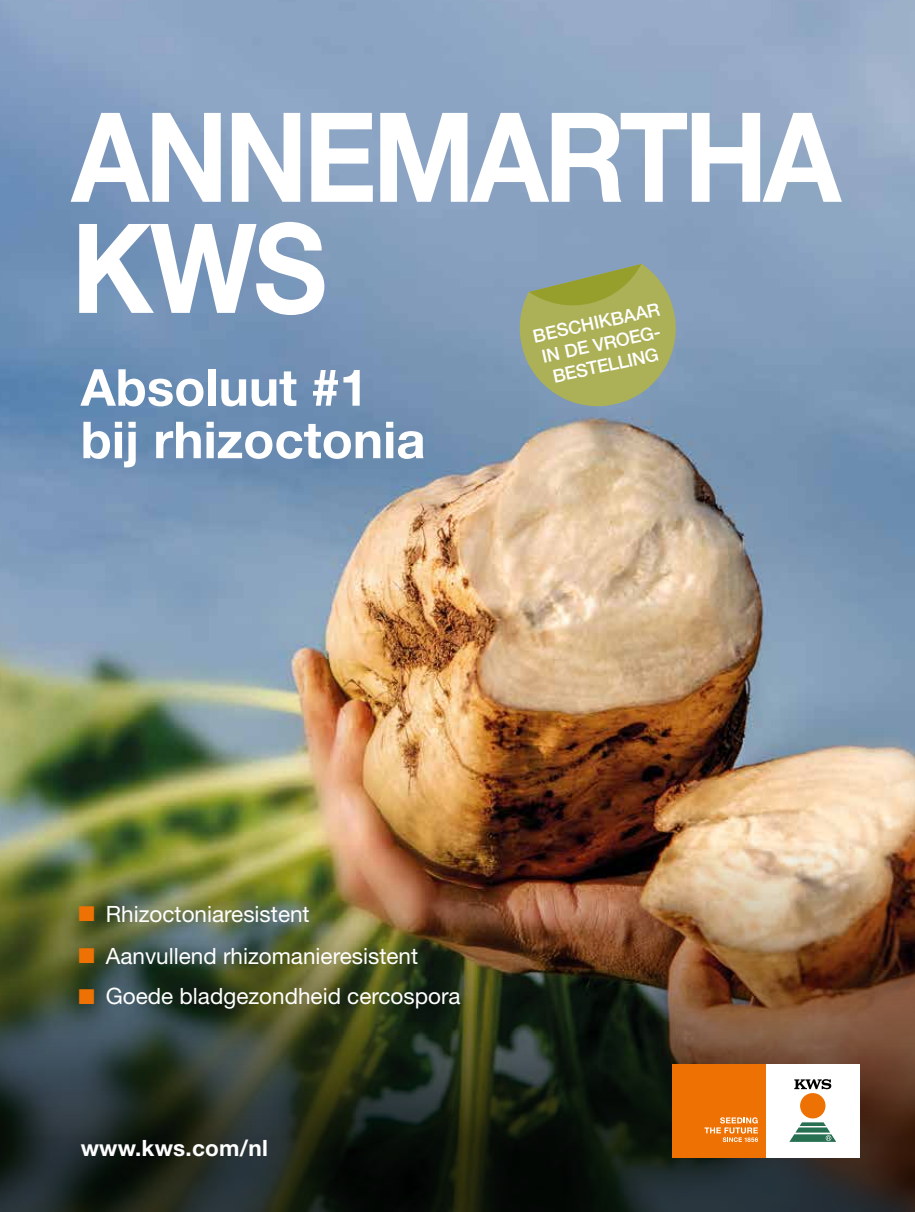
<style>
.page{position:relative;width:915px;height:1212px;background:#fff}
.page>*{position:absolute;margin:0;border:0;box-sizing:border-box;transform-origin:0 0}
.t1{font:700 124.5px/111px "Helvetica Neue LT Std";letter-spacing:-.04em;color:#fff;scale:.91 1}
.t2{font:700 51px/52.5px "Helvetica Neue LT Std";color:#fff}
.t3{font:22.5px "Helvetica Neue LT Std";color:#fff}
.t4{font:700 22.5px "Helvetica Neue LT Std";letter-spacing:.01em;color:#fff}
.t5{font:500 18.15px/21.8px "Helvetica Neue LT Std";color:#fff;text-align:center}
.s1{color:#ee7203}
</style>
<div class="page">
<img style="left:0;top:0;width:914px;height:845px">
<img style="left:0;top:845px;width:914px;height:367px">
<div style="left:765px;top:1064px;width:94px;height:93px;background:#fff"></div>
<svg style="left:789px;top:1122px;width:46px;height:20px"></svg>
<div style="left:799px;top:1093px;width:26px;height:25px;background:#ee7203;border-radius:50%"></div>
<svg style="left:794px;top:1079px;width:37px;height:10px"></svg>
<div style="left:671px;top:1064px;width:94px;height:93px;background:#ee7203"></div>
<svg style="left:704px;top:1117px;width:53px;height:25px"></svg>
<svg style="left:517px;top:264px;width:166px;height:150px"></svg>
<h1 class="t1" style="left:71px;top:99px;width:847px">ANNEMARTHA<br>KWS</h1>
<p class="t5" style="left:530px;top:325px;width:131px;rotate:-12deg">BESCHIKBAAR<br>IN DE VROEG-<br>BESTELLING</p>
<h2 class="t2" style="left:81px;top:360px;width:346px">Absoluut #1 bij rhizoctonia</h2>
<p class="t3" style="left:77px;top:900px;width:234px"><span class="s1">■</span> Rhizoctoniaresistent</p>
<p class="t3" style="left:77px;top:942px;width:342px"><span class="s1">■</span> Aanvullend rhizomanieresistent</p>
<p class="t3" style="left:77px;top:983px;width:385px"><span class="s1">■</span> Goede bladgezondheid cercospora</p>
<p class="t4" style="left:81px;top:1134px;width:188px">www.kws.com/nl</p>
</div>
